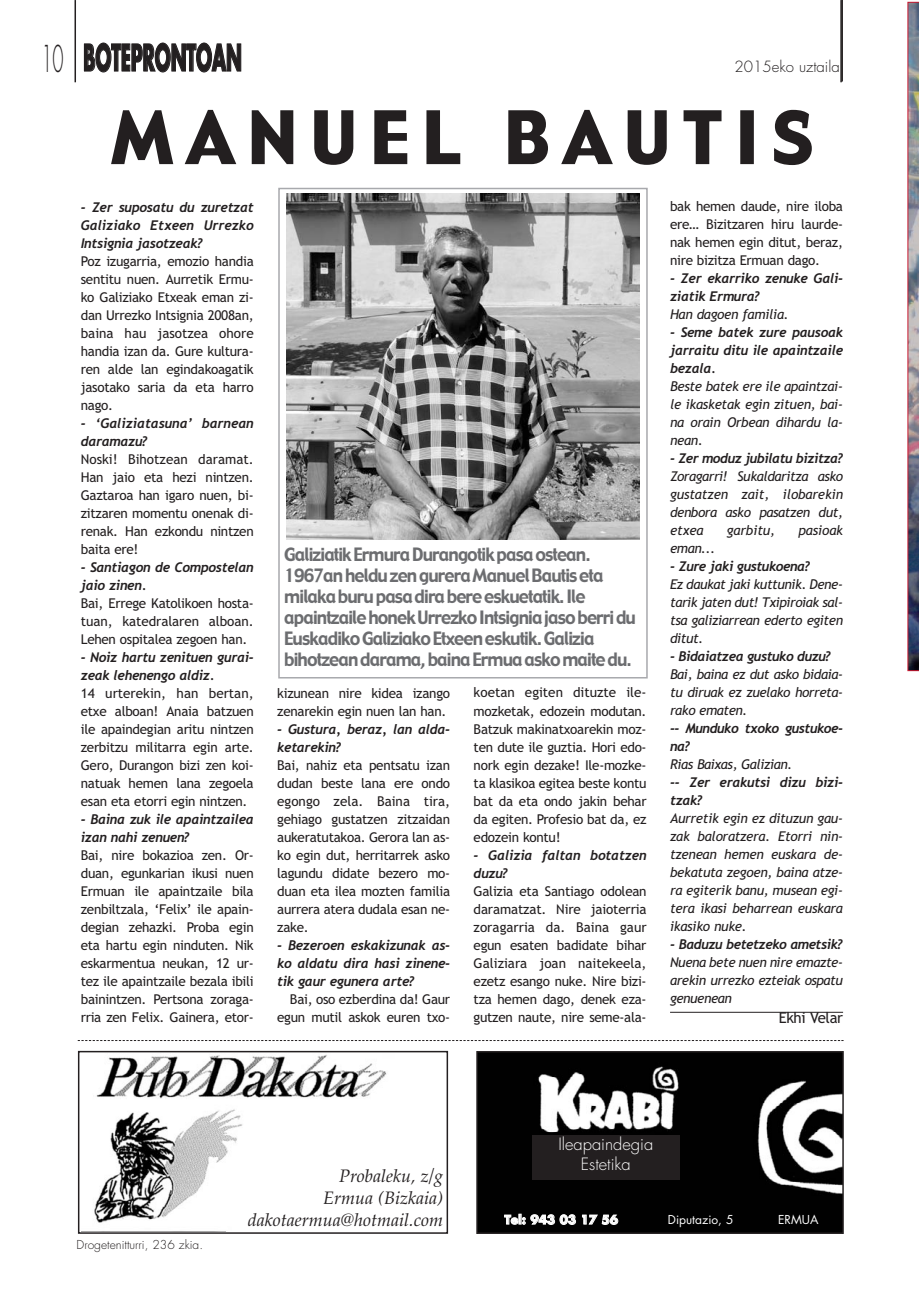
<style>
.page{position:relative;width:919px;height:1289px;background:#fff}
.page>*{position:absolute;margin:0;border:0;box-sizing:border-box;transform-origin:0 0}
.t1{font:69px "Gadget";letter-spacing:.215em;color:#231f20}
.t2{font:700 36px "Futura";letter-spacing:-.005em;color:#231f20;scale:.5 1}
.t3{font:300 36px "Futura";color:#231f20;scale:.5 1}
.t4{font:18px/21px "Gadget";letter-spacing:-.05em;color:#6c6d70;scale:.95 1}
.t5{font:italic 18px/21.9px "Palatino";color:#231f20;text-align:right}
.t6{font:300 16.5px/19.5px "Futura";color:#fff;text-align:center}
.t7{font:300 15px "Futura";color:#231f20}
.t8{font:15px "Trebuchet MS";letter-spacing:-.02em;color:#231f20}
.t9{font:13.5px/18px "Trebuchet MS";letter-spacing:-.02em;color:#231f20;text-align:justify}
.t10{font:italic 700 13.5px/18px "Trebuchet";letter-spacing:-.025em;color:#231f20}
.t11{font:italic 13.5px/18px "Trebuchet MS";letter-spacing:-.03em;color:#231f20;text-align:justify}
.t12{font:italic 13.5px "Trebuchet MS";letter-spacing:-.01em;color:#231f20}
.t13{font:300 12px "Futura";color:#231f20}
.t14{font:12px "Futura";color:#fff}
.t15{font:700 12px "Futura";color:#fff}
</style>
<div class="page">
<hr style="left:74px;top:1px;width:2px;height:81px;background:#231f20">
<hr style="left:840px;top:1px;width:1px;height:81px;background:#231f20">
<hr style="left:841px;top:1px;width:1px;height:80px;background:#231f20">
<img style="left:907px;top:2px;width:11px;height:669px">
<svg style="left:78px;top:1040px;width:765px;height:1px"></svg>
<img style="left:94px;top:1054px;width:293px;height:169px">
<div style="left:78px;top:1050px;width:370px;height:183px;border:2px solid #231f20"></div>
<img style="left:479px;top:1054px;width:361px;height:176px">
<div style="left:476px;top:1051px;width:367px;height:182px;border:2px solid #231f20"></div>
<div style="left:532px;top:1135px;width:147px;height:44px;background:#231f20"></div>
<hr style="left:670px;top:1011px;width:173px;height:1px;background:#231f20">
<div style="left:278px;top:188px;width:369px;height:490px;border:2px solid #a8a9ad"></div>
<img style="left:286px;top:194px;width:353px;height:345px">
<h2 class="t3" style="left:41px;top:42px;width:46px">10</h2>
<h2 class="t2" style="left:83px;top:41px;width:318px">BOTEPRONTOAN</h2>
<p class="t7" style="left:734px;top:59px;width:107px">2015eko uztaila</p>
<h1 class="t1" style="left:112px;top:111px;width:701px">MANUEL BAUTIS</h1>
<p class="t10" style="left:81px;top:199px;width:174px;text-align:justify">- Zer suposatu du zuretzat Galiziako Etxeen Urrezko Intsignia jasotzeak?</p>
<p class="t9" style="left:81px;top:253px;width:174px">Poz izugarria, emozio handia sentitu nuen. Aurretik Ermu&shy;ko Galiziako Etxeak eman zi&shy;dan Urrezko Intsignia 2008an, baina hau jasotzea ohore handia izan da. Gure kultura&shy;ren alde lan egindakoagatik jasotako saria da eta harro nago.</p>
<p class="t10" style="left:81px;top:415px;width:174px">- ‘Galiziatasuna’ barnean daramazu?</p>
<p class="t9" style="left:81px;top:451px;width:174px">Noski! Bihotzean daramat.<br>Han jaio eta hezi nintzen.<br>Gaztaroa han igaro nuen, bi&shy;zitzaren momentu onenak di&shy;renak. Han ezkondu nintzen baita ere!</p>
<p class="t10" style="left:81px;top:559px;width:174px">- Santiagon de Compostelan jaio zinen.</p>
<p class="t9" style="left:81px;top:595px;width:174px">Bai, Errege Katolikoen hosta&shy;tuan, katedralaren alboan.<br>Lehen ospitalea zegoen han.</p>
<p class="t10" style="left:81px;top:649px;width:174px">- Noiz hartu zenituen gurai&shy;zeak lehenengo aldiz.</p>
<p class="t9" style="left:81px;top:685px;width:174px">14 urterekin, han bertan, etxe alboan! Anaia batzuen ile apaindegian aritu nintzen zerbitzu militarra egin arte.<br>Gero, Durangon bizi zen koi&shy;natuak hemen lana zegoela esan eta etorri egin nintzen.</p>
<p class="t10" style="left:81px;top:811px;width:174px">- Baina zuk ile apaintzailea izan nahi zenuen?</p>
<p class="t9" style="left:81px;top:847px;width:174px">Bai, nire bokazioa zen. Or&shy;duan, egunkarian ikusi nuen Ermuan ile apaintzaile bila zenbiltzala, ‘Felix’ ile apain&shy;degian zehazki. Proba egin eta hartu egin ninduten. Nik eskarmentua neukan, 12 ur&shy;tez ile apaintzaile bezala ibili bainintzen. Pertsona zoraga&shy;rria zen Felix. Gainera, etor-</p>
<p class="t4" style="left:284px;top:545px;width:372px">Galiziatik Ermura Durangotik pasa ostean.<br>1967an heldu zen gurera Manuel Bautis eta milaka buru pasa dira bere eskuetatik. Ile apaintzaile honek Urrezko Intsignia jaso berri du Euskadiko Galiziako Etxeen eskutik. Galizia bihotzean darama, baina Ermua asko maite du.</p>
<p class="t9" style="left:277px;top:685px;width:174px">kizunean nire kidea izango zenarekin egin nuen lan han.</p>
<p class="t10" style="left:277px;top:721px;width:174px">- Gustura, beraz, lan alda&shy;ketarekin?</p>
<p class="t9" style="left:277px;top:757px;width:174px">Bai, nahiz eta pentsatu izan dudan beste lana ere ondo egongo zela. Baina tira, gehiago gustatzen zitzaidan aukeratutakoa. Gerora lan as&shy;ko egin dut, herritarrek asko lagundu didate bezero mo&shy;duan eta ilea mozten familia aurrera atera dudala esan ne&shy;zake.</p>
<p class="t10" style="left:277px;top:937px;width:174px;text-align:justify">- Bezeroen eskakizunak as&shy;ko aldatu dira hasi zinene&shy;tik gaur egunera arte?</p>
<p class="t9" style="left:277px;top:991px;width:174px;text-align:right">Bai, oso ezberdina da! Gaur egun mutil askok euren txo-</p>
<p class="t9" style="left:473px;top:685px;width:174px">koetan egiten dituzte ile&shy;mozketak, edozein modutan.<br>Batzuk makinatxoarekin moz&shy;ten dute ile guztia. Hori edo&shy;nork egin dezake! Ile-mozke&shy;ta klasikoa egitea beste kontu bat da eta ondo jakin behar da egiten. Profesio bat da, ez edozein kontu!</p>
<p class="t10" style="left:473px;top:847px;width:174px">- Galizia faltan botatzen duzu?</p>
<p class="t9" style="left:473px;top:883px;width:174px">Galizia eta Santiago odolean daramatzat. Nire jaioterria zoragarria da. Baina gaur egun esaten badidate bihar Galiziara joan naitekeela, ezetz esango nuke. Nire bizi&shy;tza hemen dago, denek eza&shy;gutzen naute, nire seme-ala-</p>
<p class="t9" style="left:670px;top:198px;width:174px">bak hemen daude, nire iloba ere… Bizitzaren hiru laurde&shy;nak hemen egin ditut, beraz, nire bizitza Ermuan dago.</p>
<p class="t10" style="left:670px;top:270px;width:174px">- Zer ekarriko zenuke Gali&shy;ziatik Ermura?</p>
<p class="t11" style="left:670px;top:306px;width:120px">Han dagoen familia.</p>
<p class="t10" style="left:670px;top:324px;width:174px;text-align:justify">- Seme batek zure pausoak jarraitu ditu ile apaintzaile bezala.</p>
<p class="t11" style="left:670px;top:378px;width:174px">Beste batek ere ile apaintzai&shy;le ikasketak egin zituen, bai&shy;na orain Orbean dihardu la&shy;nean.</p>
<p class="t10" style="left:670px;top:450px;width:174px">- Zer moduz jubilatu bizitza?</p>
<p class="t11" style="left:670px;top:468px;width:174px">Zoragarri! Sukaldaritza asko gustatzen zait, ilobarekin denbora asko pasatzen dut, etxea</p>
<p class="t12" style="left:726px;top:525px;width:50px">garbitu,</p>
<p class="t12" style="left:798px;top:525px;width:46px">pasioak</p>
<p class="t11" style="left:670px;top:540px;width:47px">eman...</p>
<p class="t10" style="left:670px;top:558px;width:141px">- Zure jaki gustukoena?</p>
<p class="t11" style="left:670px;top:576px;width:174px">Ez daukat jaki kuttunik. Dene&shy;tarik jaten dut! Txipiroiak sal&shy;tsa galiziarrean ederto egiten ditut.</p>
<p class="t10" style="left:670px;top:648px;width:162px">- Bidaiatzea gustuko duzu?</p>
<p class="t11" style="left:670px;top:666px;width:174px">Bai, baina ez dut asko bidaia&shy;tu diruak ez zuelako horreta&shy;rako ematen.</p>
<p class="t10" style="left:670px;top:720px;width:174px">-- Munduko txoko gustukoe&shy;na?</p>
<p class="t11" style="left:670px;top:756px;width:124px">Rias Baixas, Galizian.</p>
<p class="t10" style="left:670px;top:774px;width:174px">-- Zer erakutsi dizu bizi&shy;tzak?</p>
<p class="t11" style="left:670px;top:810px;width:174px">Aurretik egin ez dituzun gau&shy;zak baloratzera. Etorri nin&shy;tzenean hemen euskara de&shy;bekatuta zegoen, baina atze&shy;ra egiterik banu, musean egi&shy;tera ikasi beharrean euskara ikasiko nuke.</p>
<p class="t10" style="left:670px;top:936px;width:174px">- Baduzu betetzeko ametsik?</p>
<p class="t11" style="left:670px;top:954px;width:174px">Nuena bete nuen nire emazte&shy;arekin urrezko ezteiak ospatu genuenean</p>
<p class="t8" style="left:778px;top:1012px;width:66px">Ekhi Velar</p>
<p class="t13" style="left:77px;top:1238px;width:128px">Drogetenitturri, 236 zkia.</p>
<h3 class="t5" style="left:248px;top:1166px;width:197px">Probaleku, z/g<br>Ermua (Bizkaia) dakotaermua@hotmail.com</h3>
<p class="t6" style="left:558px;top:1135px;width:96px">Ileapaindegia<br>Estetika</p>
<p class="t15" style="left:504px;top:1214px;width:115px">Tel: 943 03 17 56</p>
<p class="t14" style="left:668px;top:1214px;width:67px">Diputazio, 5</p>
<p class="t14" style="left:778px;top:1214px;width:42px">ERMUA</p>
</div>
